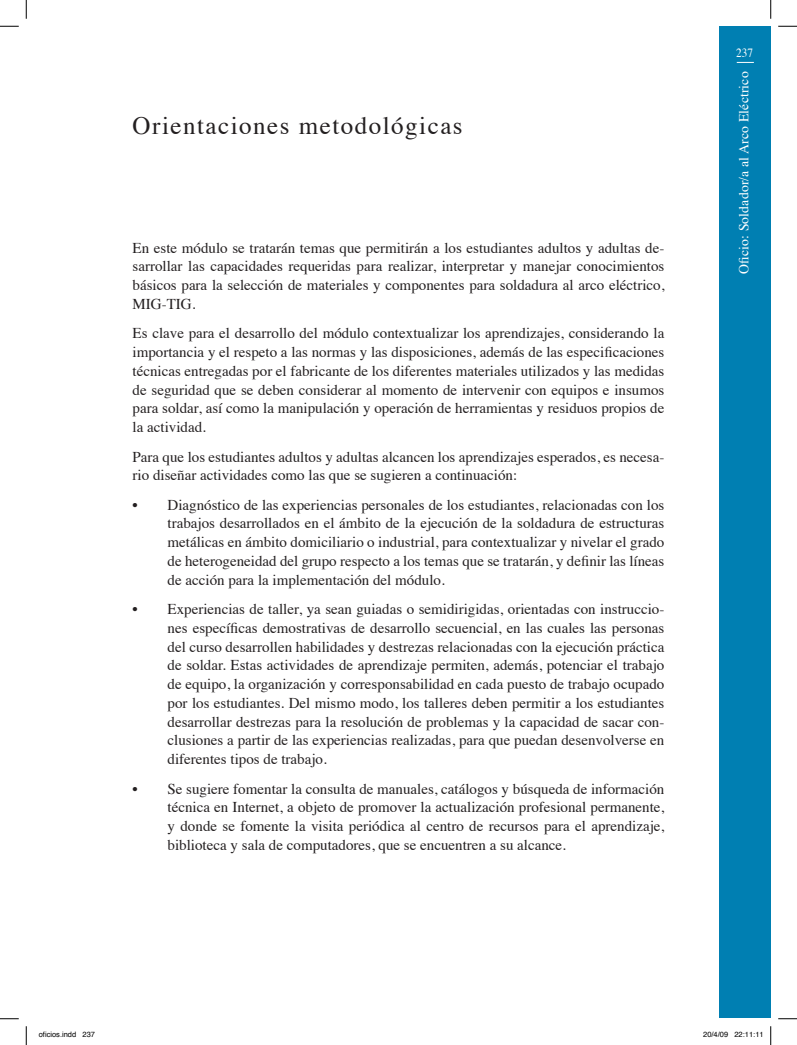
<style>
.page{position:relative;width:797px;height:1045px;background:#fff}
.page>*{position:absolute;margin:0;border:0;box-sizing:border-box;transform-origin:0 0}
.titulo{font:25px "Times";letter-spacing:.06em;color:#231f20}
.body{font:15px/18.8px "Times";color:#231f20;text-align:justify}
.texto{font:15px/18.8px "Times";color:#231f20;text-align:justify}
.t1{font:13.75px "Times";letter-spacing:.01em;color:#fff}
.t2{font:12.5px "Times";color:#fff;scale:.9 1}
.t3{font:7.5px "Helvetica";color:#000}
</style>
<div class="page">
<div style="left:718px;top:26px;width:52px;height:991px;background:#007fb2"></div>
<svg style="left:736px;top:62px;width:18px;height:1px"></svg>
<svg style="left:0;top:25px;width:19px;height:2px"></svg>
<svg style="left:778px;top:25px;width:19px;height:2px"></svg>
<svg style="left:0;top:1018px;width:19px;height:1px"></svg>
<svg style="left:778px;top:1018px;width:19px;height:1px"></svg>
<svg style="left:25px;top:0;width:2px;height:19px"></svg>
<svg style="left:25px;top:1026px;width:2px;height:19px"></svg>
<svg style="left:770px;top:0;width:1px;height:19px"></svg>
<svg style="left:770px;top:1026px;width:1px;height:19px"></svg>
<p class="titulo" style="left:133px;top:102px;width:331px">Orientaciones metodológicas</p>
<p class="texto" style="left:133px;top:237px;width:533px">En este módulo se tratarán temas que permitirán a los estudiantes adultos y adultas de&shy;sarrollar las capacidades requeridas para realizar, interpretar y manejar conocimientos básicos para la selección de materiales y componentes para soldadura al arco eléctrico, MIG-TIG.</p>
<p class="texto" style="left:133px;top:323px;width:533px">Es clave para el desarrollo del módulo contextualizar los aprendizajes, considerando la importancia y el respeto a las normas y las disposiciones, además de las especificaciones técnicas entregadas por el fabricante de los diferentes materiales utilizados y las medidas de seguridad que se deben considerar al momento de intervenir con equipos e insumos para soldar, así como la manipulación y operación de herramientas y residuos propios de la actividad.</p>
<p class="texto" style="left:133px;top:446px;width:533px">Para que los estudiantes adultos y adultas alcancen los aprendizajes esperados, es necesa&shy;rio diseñar actividades como las que se sugieren a continuación:</p>
<p class="body" style="left:168px;top:494px;width:498px;text-indent:-35px">• Diagnóstico de las experiencias personales de los estudiantes, relacionadas con los trabajos desarrollados en el ámbito de la ejecución de la soldadura de estructuras metálicas en ámbito domiciliario o industrial, para contextualizar y nivelar el grado de heterogeneidad del grupo respecto a los temas que se tratarán, y definir las líneas de acción para la implementación del módulo.</p>
<p class="body" style="left:168px;top:598px;width:498px;text-indent:-35px">• Experiencias de taller, ya sean guiadas o semidirigidas, orientadas con instruccio&shy;nes específicas demostrativas de desarrollo secuencial, en las cuales las personas del curso desarrollen habilidades y destrezas relacionadas con la ejecución práctica de soldar. Estas actividades de aprendizaje permiten, además, potenciar el trabajo de equipo, la organización y corresponsabilidad en cada puesto de trabajo ocupado por los estudiantes. Del mismo modo, los talleres deben permitir a los estudiantes desarrollar destrezas para la resolución de problemas y la capacidad de sacar con&shy;clusiones a partir de las experiencias realizadas, para que puedan desenvolverse en diferentes tipos de trabajo.</p>
<p class="body" style="left:168px;top:778px;width:498px;text-indent:-35px">• Se sugiere fomentar la consulta de manuales, catálogos y búsqueda de información técnica en Internet, a objeto de promover la actualización profesional permanente, y donde se fomente la visita periódica al centro de recursos para el aprendizaje, biblioteca y sala de computadores, que se encuentren a su alcance.</p>
<p class="t2" style="left:736px;top:41px;width:20px">237</p>
<p class="t1" style="left:731px;top:274px;width:204px;rotate:-90deg">Oficio: Soldador/a al Arco Eléctrico</p>
<p class="t3" style="left:39px;top:1029px;width:58px">oficios.indd 237</p>
<p class="t3" style="left:703px;top:1029px;width:62px">20/4/09 22:11:11</p>
</div>
